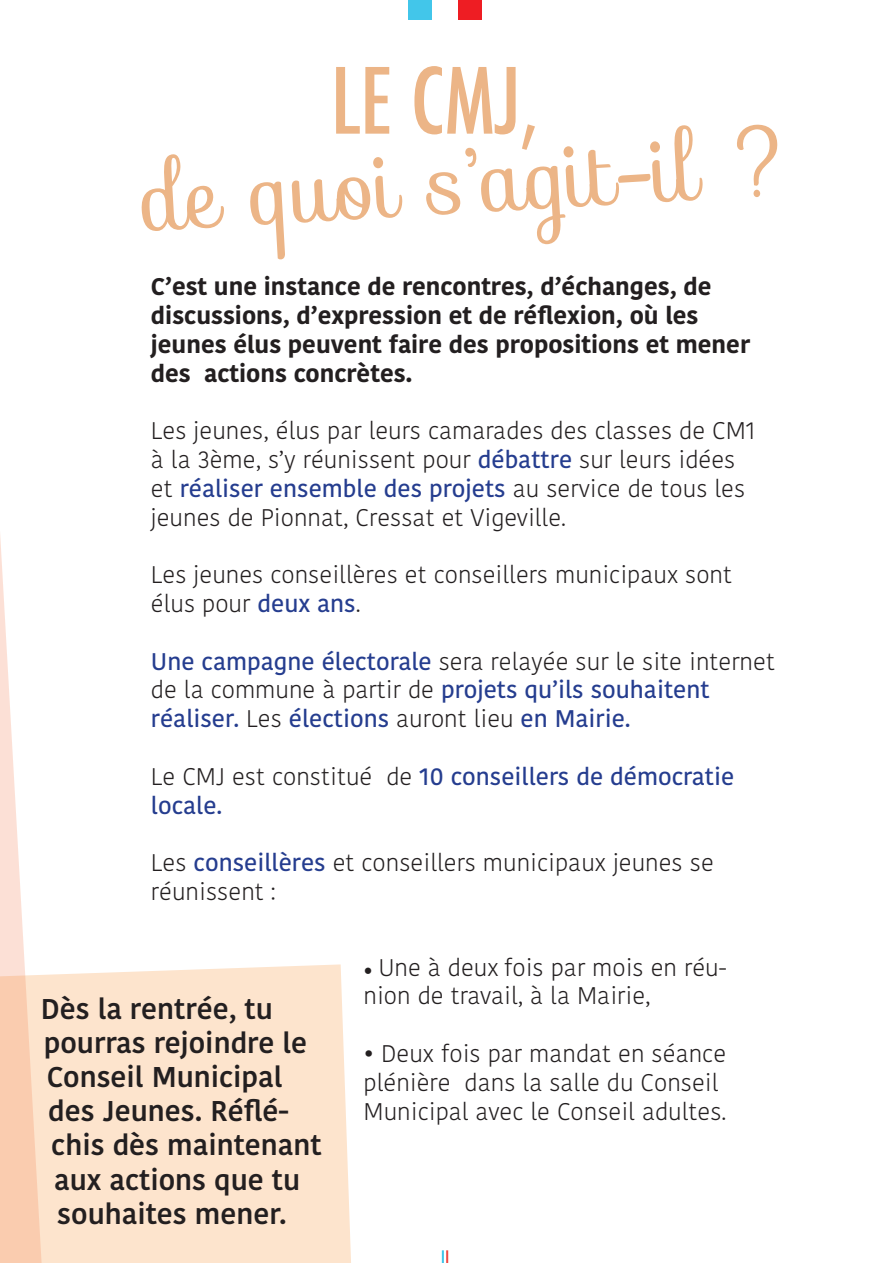
<style>
.page{position:relative;width:893px;height:1263px;background:#fff}
.page>*{position:absolute;margin:0;border:0;box-sizing:border-box;transform-origin:0 0}
.t1{font:93.6px "Sofia";color:#ecb587;scale:.89 1}
.t2{font:500 condensed 88.5px "Futura";color:#ecb587}
.t3{font:600 28.5px "Kohinoor Bangla";color:#231f20}
.t4{font:300 24px/28.8px "Kohinoor Bangla";color:#231f20}
.t5{font:500 24px/28.8px "Kohinoor Bangla";color:#253d8f}
.t6{font:700 24px/28.8px "Kohinoor Bangla";color:#231f20}
.s1{font-weight:500;color:#253d8f}
.s2{font-weight:300;color:#231f20}
.s3{font-family:"Minion Pro";font-weight:400}
</style>
<div class="page">
<svg style="left:442px;top:1250px;width:6px;height:13px"></svg>
<div style="left:52px;top:964px;width:299px;height:299px;background:#fde4cd"></div>
<svg style="left:0;top:535px;width:52px;height:728px"></svg>
<div style="left:408px;top:0;width:24px;height:19px;background:#42c6ea"></div>
<div style="left:458px;top:0;width:24px;height:19px;background:#ee1d23"></div>
<h2 class="t2" style="left:331px;top:44px;width:209px">LE CMJ,</h2>
<h1 class="t1" style="left:137px;top:124px;width:741px;rotate:-3deg">de quoi s’agit-il ?</h1>
<p class="t6" style="left:151px;top:271px;width:601px">C’est une instance de rencontres, d’échanges, de discussions, d’expression et de réflexion, où les jeunes élus peuvent faire des propositions et mener des actions concrètes.</p>
<p class="t4" style="left:151px;top:416px;width:606px">Les jeunes, élus par leurs camarades des classes de CM1 à la 3ème, s’y réunissent pour <span class="s1">débattre</span> sur leurs idées et <span class="s1">réaliser ensemble des projets</span> au service de tous les jeunes de Pionnat, Cressat et Vigeville.</p>
<p class="t4" style="left:151px;top:560px;width:583px">Les jeunes conseillères et conseillers municipaux sont élus pour <span class="s1">deux ans</span>.</p>
<p class="t5" style="left:151px;top:646px;width:626px">Une campagne électorale <span class="s2">sera relayée sur le site internet de la commune à partir de</span> projets qu’ils souhaitent réaliser. <span class="s2">Les</span> élections <span class="s2">auront lieu</span> en Mairie.</p>
<p class="t5" style="left:151px;top:761px;width:585px"><span class="s2">Le CMJ est constitué de</span> 10 conseillers de démocratie locale.</p>
<p class="t4" style="left:151px;top:848px;width:564px">Les <span class="s1">conseillères</span> et conseillers municipaux jeunes se réunissent :</p>
<p class="t3" style="left:41px;top:985px;width:234px">Dès la rentrée, tu</p>
<p class="t3" style="left:44px;top:1019px;width:265px">pourras rejoindre le</p>
<p class="t3" style="left:47px;top:1053px;width:237px">Conseil Municipal</p>
<p class="t3" style="left:48px;top:1087px;width:242px">des Jeunes. Réflé-</p>
<p class="t3" style="left:51px;top:1121px;width:272px">chis dès maintenant</p>
<p class="t3" style="left:54px;top:1156px;width:247px">aux actions que tu</p>
<p class="t3" style="left:57px;top:1190px;width:231px">souhaites mener.</p>
<p class="t4" style="left:364px;top:952px;width:365px"><span class="s3">•</span> Une à deux fois par mois en réu&shy;nion de travail, à la Mairie,</p>
<p class="t4" style="left:364px;top:1039px;width:364px">• Deux fois par mandat en séance plénière dans la salle du Conseil<br>Municipal avec le Conseil adultes.</p>
</div>
